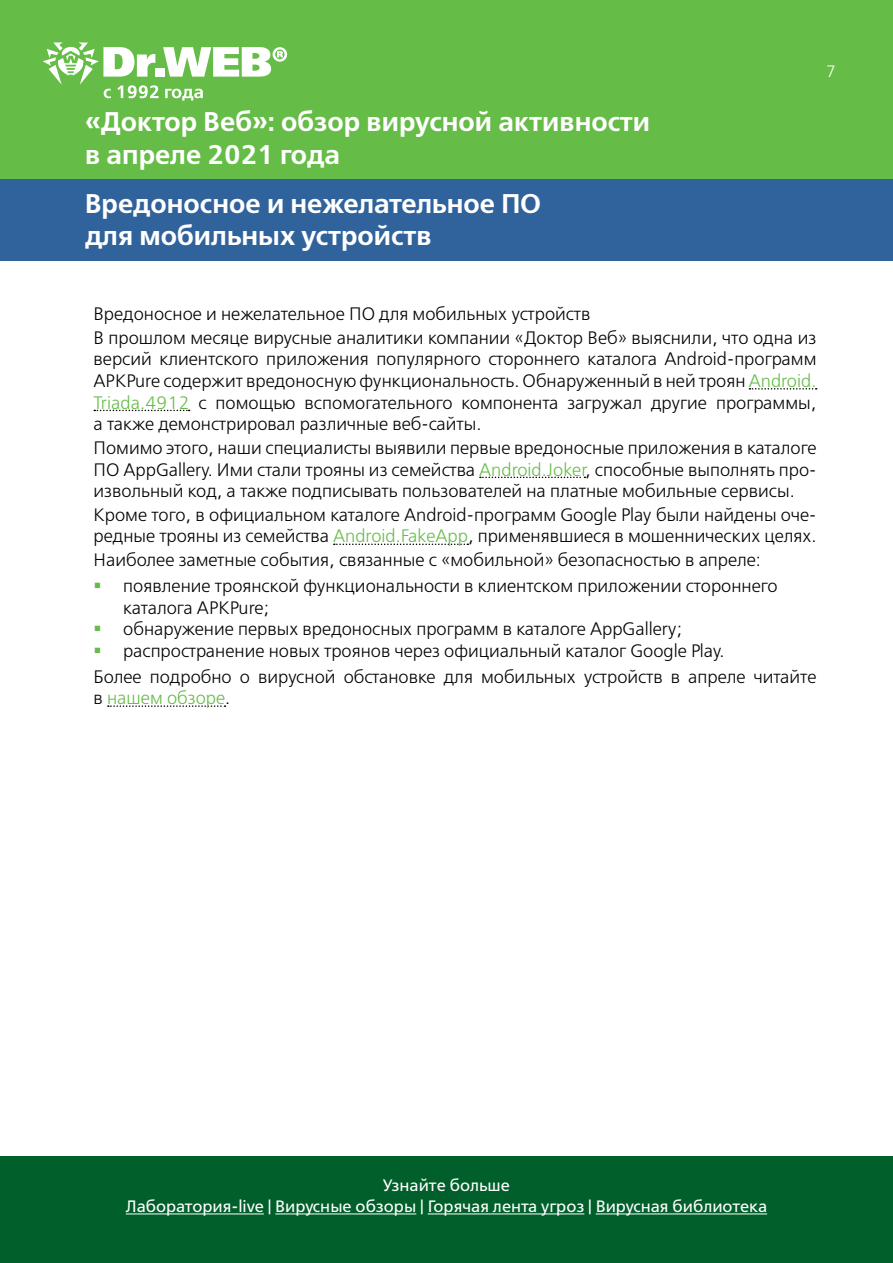
<style>
.page{position:relative;width:893px;height:1263px;background:#fff}
.page>*{position:absolute;margin:0;border:0;box-sizing:border-box;transform-origin:0 0}
.t1{font:600 27px/32.4px "Free Set";color:#fff}
.t2{font:300 18px/21.6px "Free Set";color:#000}
.t3{font:300 18px "Free Set";color:#65bc46}
.t4{font:16.5px/21.6px "Free Set";color:#fff;text-align:center}
.t5{font:300 16.5px "Free Set";color:#fff}
.s1{color:#65bc46}
.s2{color:#000}
</style>
<div class="page">
<div style="left:0;top:0;width:893px;height:179px;background:#65bc46"></div>
<svg style="left:43px;top:43px;width:244px;height:58px"></svg>
<div style="left:0;top:1157px;width:893px;height:106px;background:#005f2a"></div>
<hr style="left:126px;top:1213px;width:138px;height:1px;background:#fff">
<hr style="left:275px;top:1213px;width:141px;height:1px;background:#fff">
<hr style="left:428px;top:1213px;width:156px;height:1px;background:#fff">
<hr style="left:596px;top:1213px;width:171px;height:1px;background:#fff">
<div style="left:0;top:179px;width:893px;height:81px;background:#30629b"></div>
<svg style="left:749px;top:388px;width:68px;height:2px"></svg>
<svg style="left:94px;top:410px;width:96px;height:1px"></svg>
<svg style="left:480px;top:477px;width:105px;height:1px"></svg>
<svg style="left:334px;top:543px;width:134px;height:2px"></svg>
<svg style="left:108px;top:705px;width:118px;height:2px"></svg>
<h1 class="t1" style="left:85px;top:105px;width:567px">«Доктор Веб»: обзор вирусной активности в апреле 2021 года</h1>
<h1 class="t1" style="left:85px;top:187px;width:458px">Вредоносное и нежелательное ПО для мобильных устройств</h1>
<p class="t5" style="left:826px;top:61px;width:12px">7</p>
<p class="t2" style="left:94px;top:302px;width:724px;line-height:23.7px">Вредоносное и нежелательное ПО для мобильных устройств<br>В прошлом месяце вирусные аналитики компании «Доктор Веб» выяснили, что одна из</p>
<p class="t2" style="left:94px;top:348px;width:724px;text-align:justify">версий клиентского приложения популярного стороннего каталога Android-программ APKPure содержит вредоносную функциональность. Обнаруженный в ней троян <span class="s1">Android.<br>Triada.4912</span> с помощью вспомогательного компонента загружал другие программы, а также демонстрировал различные веб-сайты.</p>
<p class="t2" style="left:94px;top:437px;width:724px;text-align:justify">Помимо этого, наши специалисты выявили первые вредоносные приложения в каталоге ПО AppGallery. Ими стали трояны из семейства <span class="s1">Android.Joker</span>, способные выполнять про&shy;извольный код, а также подписывать пользователей на платные мобильные сервисы.</p>
<p class="t2" style="left:94px;top:504px;width:724px">Кроме того, в официальном каталоге Android-программ Google Play были найдены оче&shy;редные трояны из семейства <span class="s1">Android.FakeApp</span>, применявшиеся в мошеннических целях.</p>
<p class="t2" style="left:94px;top:549px;width:669px">Наиболее заметные события, связанные с «мобильной» безопасностью в апреле:</p>
<p class="t2" style="left:123px;top:575px;width:656px;text-indent:-30px"><span class="s1">▪</span> появление троянской функциональности в клиентском приложении стороннего каталога APKPure;</p>
<p class="t2" style="left:94px;top:618px;width:590px"><span class="s1">▪</span> обнаружение первых вредоносных программ в каталоге AppGallery;</p>
<p class="t2" style="left:94px;top:637px;width:724px;line-height:25.8px"><span class="s1">▪</span> распространение новых троянов через официальный каталог Google Play.<br>Более подробно о вирусной обстановке для мобильных устройств в апреле читайте</p>
<p class="t3" style="left:94px;top:687px;width:138px"><span class="s2">в</span> нашем обзоре<span class="s2">.</span></p>
<p class="t4" style="left:126px;top:1174px;width:643px">Узнайте больше<br>Лаборатория-live | Вирусные обзоры | Горячая лента угроз | Вирусная библиотека</p>
</div>
